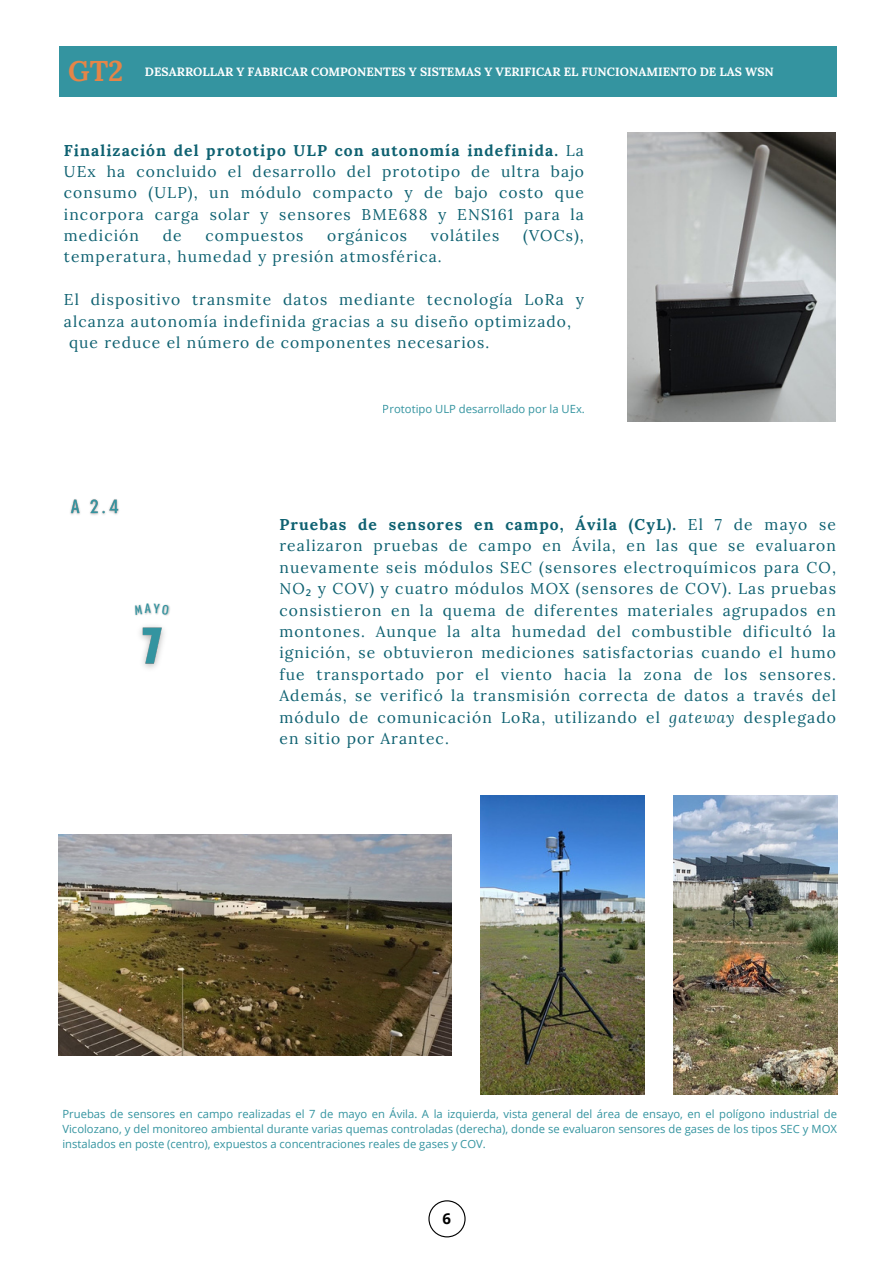
<style>
.page{position:relative;width:894px;height:1264px;background:#fff}
.page>*{position:absolute;margin:0;border:0;box-sizing:border-box;transform-origin:0 0}
.t1{font:700 28.5px "Lora";color:#e58548}
.t2{font:15.6px/21.5px "Lora";letter-spacing:.07em;color:#0e6171;text-align:justify}
.t3{font:700 15px "Open Sans";color:#000}
.t4{font:700 12px "Lora";color:#fff}
.t5{font:11.25px/15px "Open Sans";color:#3494a0;text-align:justify}
.s1{font-weight:700}
.s2{font-family:"Noto Sans"}
.s3{font-style:italic}
</style>
<div class="page">
<svg style="left:428px;top:1200px;width:37px;height:37px"></svg>
<div style="left:60px;top:46px;width:776px;height:51px;background:#3494a0"></div>
<img style="left:627px;top:132px;width:208px;height:290px">
<img style="left:70px;top:499px;width:49px;height:16px">
<img style="left:140px;top:626px;width:24px;height:43px">
<img style="left:135px;top:606px;width:35px;height:10px">
<img style="left:58px;top:834px;width:393px;height:220px">
<img style="left:673px;top:795px;width:164px;height:299px">
<img style="left:480px;top:795px;width:164px;height:299px">
<svg style="left:134px;top:604px;width:35px;height:10px"></svg>
<h1 class="t1" style="left:68px;top:52px;width:57px">GT2</h1>
<p class="t4" style="left:145px;top:64px;width:630px">DESARROLLAR Y FABRICAR COMPONENTES Y SISTEMAS Y VERIFICAR EL FUNCIONAMIENTO DE LAS WSN</p>
<p class="t2" style="left:64px;top:139px;width:521px"><span class="s1">Finalización del prototipo ULP con autonomía indefinida.</span> La UEx ha concluido el desarrollo del prototipo de ultra bajo consumo (ULP), un módulo compacto y de bajo costo que incorpora carga solar y sensores BME688 y ENS161 para la medición</p>
<p class="t2" style="left:163px;top:225px;width:20px">de</p>
<p class="t2" style="left:205px;top:225px;width:99px">compuestos</p>
<p class="t2" style="left:327px;top:225px;width:81px">orgánicos</p>
<p class="t2" style="left:431px;top:225px;width:70px">volátiles</p>
<p class="t2" style="left:523px;top:225px;width:62px">(VOCs),</p>
<p class="t2" style="left:64px;top:246px;width:379px">temperatura, humedad y presión atmosférica.</p>
<p class="t2" style="left:64px;top:289px;width:521px">El dispositivo transmite datos mediante tecnología LoRa y</p>
<p class="t2" style="left:64px;top:310px;width:508px">alcanza autonomía indefinida gracias a su diseño optimizado,</p>
<p class="t2" style="left:69px;top:331px;width:421px">que reduce el número de componentes necesarios.</p>
<p class="t5" style="left:382px;top:401px;width:203px">Prototipo ULP desarrollado por la UEx.</p>
<p class="t2" style="left:279px;top:513px;width:558px"><span class="s1">Pruebas de sensores en campo, Ávila (CyL).</span> El 7 de mayo se realizaron pruebas de campo en Ávila, en las que se evaluaron nuevamente seis módulos SEC (sensores electroquímicos para CO, NO<span class="s2">₂</span> y COV) y cuatro módulos MOX (sensores de COV). Las pruebas consistieron en la quema de diferentes materiales agrupados en montones. Aunque la alta humedad del combustible dificultó la ignición, se obtuvieron mediciones satisfactorias cuando el humo fue transportado por el viento hacia la zona de los sensores.<br>Además, se verificó la transmisión correcta de datos a través del módulo de comunicación LoRa, utilizando el <span class="s3">gateway</span> desplegado en sitio por Arantec.</p>
<p class="t5" style="left:62px;top:1105px;width:776px">Pruebas de sensores en campo realizadas el 7 de mayo en Ávila. A la izquierda, vista general del área de ensayo, en el polígono industrial de Vicolozano, y del monitoreo ambiental durante varias quemas controladas (derecha), donde se evaluaron sensores de gases de los tipos SEC y MOX instalados en poste (centro), expuestos a concentraciones reales de gases y COV.</p>
<p class="t3" style="left:442px;top:1208px;width:10px">6</p>
</div>
